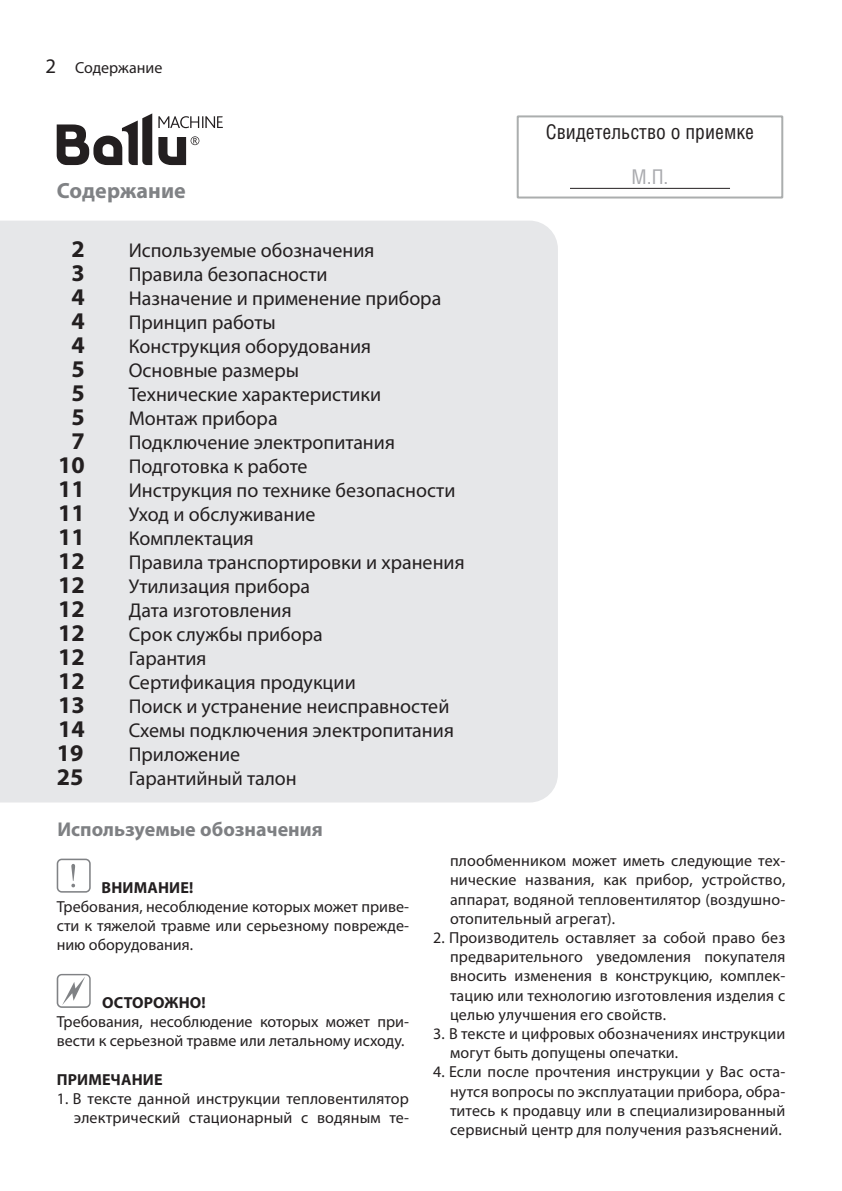
<style>
.page{position:relative;width:842px;height:1191px;background:#fff}
.page>*{position:absolute;margin:0;border:0;box-sizing:border-box;transform-origin:0 0}
.t1{font:700 24px "Myriad Pro";color:#231f20}
.ZAG{font:700 22px "Myriad Pro";color:#808285}
.t2{font:20.4px/44.8px "Helios Cond";color:#231f20;text-align:center}
.t3{font:20px "Myriad Pro";color:#231f20}
.spis{font:700 20px "Myriad Pro";color:#7e8083}
.spis-2{font:16px/19.2px "Myriad Pro";letter-spacing:.01em;color:#231f20;text-align:justify}
.t4{font:700 16px "Myriad Pro";letter-spacing:.01em;color:#231f20}
.s1{font-size:20.8px}
.s2{color:#a8a9ad}
</style>
<div class="page">
<svg style="left:57px;top:858px;width:34px;height:34px"></svg>
<svg style="left:57px;top:974px;width:34px;height:34px"></svg>
<svg style="left:57px;top:113px;width:166px;height:52px"></svg>
<div style="left:0;top:221px;width:558px;height:581px;background:#e6e7e9"></div>
<div style="left:517px;top:115px;width:266px;height:83px;border:2px solid #abaeae"></div>
<hr style="left:570px;top:188px;width:160px;height:1px;background:#231f20">
<p class="spis-2" style="left:45px;top:58px;width:118px"><span class="s1">2</span> Содержание</p>
<p class="ZAG" style="left:57px;top:176px;width:131px">Содержание</p>
<p class="t1" style="left:71px;top:233px;width:15px">2</p>
<p class="t3" style="left:129px;top:238px;width:247px">Используемые обозначения</p>
<p class="t1" style="left:71px;top:257px;width:15px">3</p>
<p class="t3" style="left:129px;top:262px;width:200px">Правила безопасности</p>
<p class="t1" style="left:71px;top:281px;width:15px">4</p>
<p class="t3" style="left:129px;top:286px;width:314px">Назначение и применение прибора</p>
<p class="t1" style="left:71px;top:305px;width:15px">4</p>
<p class="t3" style="left:129px;top:310px;width:149px">Принцип работы</p>
<p class="t1" style="left:71px;top:329px;width:15px">4</p>
<p class="t3" style="left:129px;top:334px;width:244px">Конструкция оборудования</p>
<p class="t1" style="left:71px;top:353px;width:15px">5</p>
<p class="t3" style="left:129px;top:358px;width:172px">Основные размеры</p>
<p class="t1" style="left:71px;top:377px;width:15px">5</p>
<p class="t3" style="left:129px;top:382px;width:254px">Технические характеристики</p>
<p class="t1" style="left:71px;top:401px;width:15px">5</p>
<p class="t3" style="left:129px;top:406px;width:150px">Монтаж прибора</p>
<p class="t1" style="left:71px;top:425px;width:15px">7</p>
<p class="t3" style="left:129px;top:430px;width:268px">Подключение электропитания</p>
<p class="t1" style="left:58px;top:449px;width:28px">10</p>
<p class="t3" style="left:129px;top:454px;width:180px">Подготовка к работе</p>
<p class="t1" style="left:58px;top:473px;width:28px">11</p>
<p class="t3" style="left:129px;top:478px;width:328px">Инструкция по технике безопасности</p>
<p class="t1" style="left:58px;top:497px;width:28px">11</p>
<p class="t3" style="left:129px;top:502px;width:188px">Уход и обслуживание</p>
<p class="t1" style="left:58px;top:521px;width:28px">11</p>
<p class="t3" style="left:129px;top:526px;width:127px">Комплектация</p>
<p class="t1" style="left:58px;top:545px;width:28px">12</p>
<p class="t3" style="left:129px;top:550px;width:337px">Правила транспортировки и хранения</p>
<p class="t1" style="left:58px;top:569px;width:28px">12</p>
<p class="t3" style="left:129px;top:574px;width:183px">Утилизация прибора</p>
<p class="t1" style="left:58px;top:593px;width:28px">12</p>
<p class="t3" style="left:129px;top:598px;width:164px">Дата изготовления</p>
<p class="t1" style="left:58px;top:617px;width:28px">12</p>
<p class="t3" style="left:129px;top:622px;width:196px">Срок службы прибора</p>
<p class="t1" style="left:58px;top:641px;width:28px">12</p>
<p class="t3" style="left:129px;top:646px;width:79px">Гарантия</p>
<p class="t1" style="left:58px;top:665px;width:28px">12</p>
<p class="t3" style="left:129px;top:670px;width:229px">Сертификация продукции</p>
<p class="t1" style="left:58px;top:689px;width:28px">13</p>
<p class="t3" style="left:129px;top:694px;width:322px">Поиск и устранение неисправностей</p>
<p class="t1" style="left:58px;top:713px;width:28px">14</p>
<p class="t3" style="left:129px;top:718px;width:327px">Схемы подключения электропитания</p>
<p class="t1" style="left:57px;top:737px;width:28px">19</p>
<p class="t3" style="left:129px;top:742px;width:113px">Приложение</p>
<p class="t1" style="left:57px;top:761px;width:28px">25</p>
<p class="t3" style="left:129px;top:766px;width:170px">Гарантийный талон</p>
<p class="spis" style="left:57px;top:816px;width:267px">Используемые обозначения</p>
<p class="t2" style="left:546px;top:109px;width:210px">Свидетельство о приемке<br><span class="s2">М.П.</span></p>
<p class="t4" style="left:102px;top:876px;width:93px">ВНИМАНИЕ!</p>
<p class="spis-2" style="left:57px;top:896px;width:354px">Требования, несоблюдение которых может приве&shy;сти к тяжелой травме или серьезному поврежде&shy;нию оборудования.</p>
<p class="t4" style="left:102px;top:992px;width:105px">ОСТОРОЖНО!</p>
<p class="spis-2" style="left:57px;top:1012px;width:354px">Требования, несоблюдение которых может при&shy;вести к серьезной травме или летальному исходу.</p>
<p class="t4" style="left:57px;top:1068px;width:107px">ПРИМЕЧАНИЕ</p>
<p class="spis-2" style="left:57px;top:1088px;width:354px;text-align:right">1. В тексте данной инструкции тепловентилятор электрический стационарный с водяным те-</p>
<p class="spis-2" style="left:450px;top:851px;width:337px">плообменником может иметь следующие тех&shy;нические названия, как прибор, устройство, аппарат, водяной тепловентилятор (воздушно&shy;отопительный агрегат).</p>
<p class="spis-2" style="left:450px;top:927px;width:337px;text-indent:-17px">2. Производитель оставляет за собой право без предварительного уведомления покупателя вносить изменения в конструкцию, комплек&shy;тацию или технологию изготовления изделия с целью улучшения его свойств.</p>
<p class="spis-2" style="left:450px;top:1023px;width:337px;text-indent:-17px">3. В тексте и цифровых обозначениях инструкции могут быть допущены опечатки.</p>
<p class="spis-2" style="left:450px;top:1062px;width:337px;text-indent:-17px">4. Если после прочтения инструкции у Вас оста&shy;нутся вопросы по эксплуатации прибора, обра&shy;титесь к продавцу или в специализированный сервисный центр для получения разъяснений.</p>
</div>
